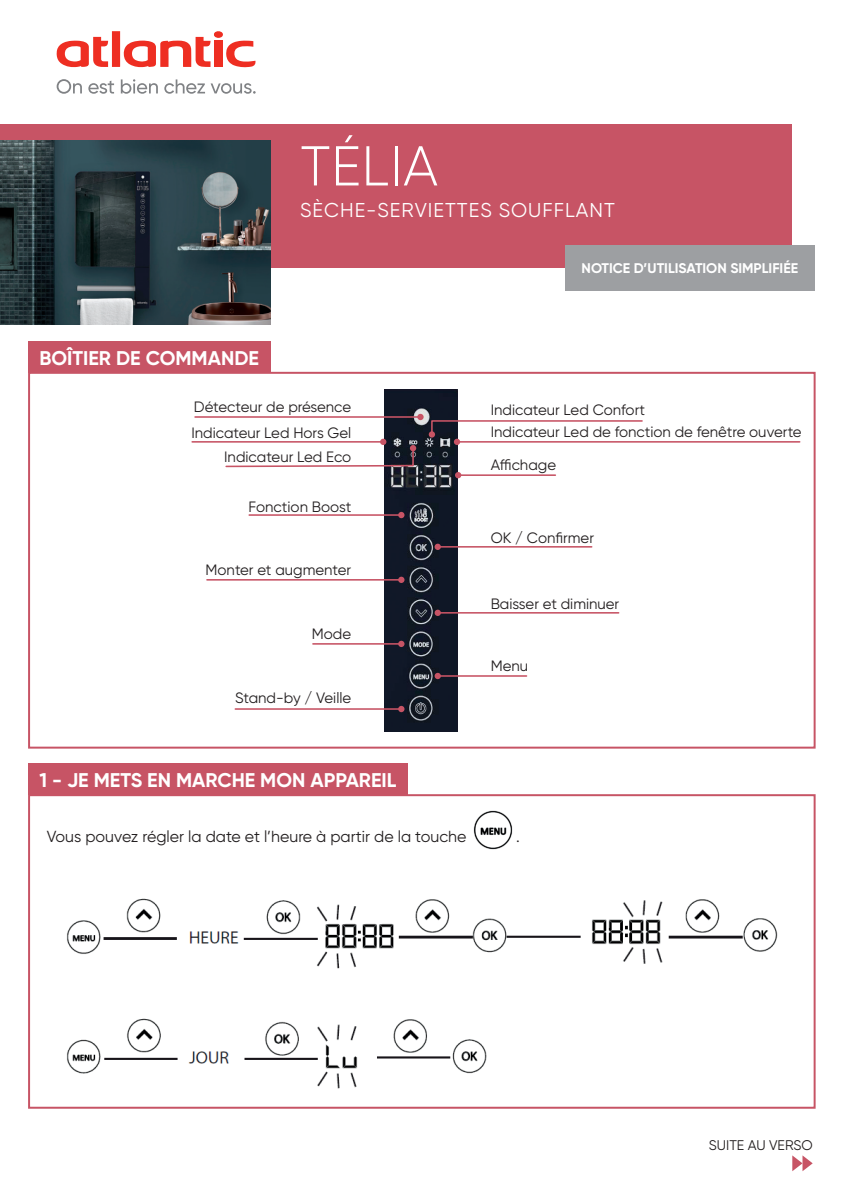
<style>
.page{position:relative;width:842px;height:1191px;background:#fff}
.page>*{position:absolute;margin:0;border:0;box-sizing:border-box;transform-origin:0 0}
.t1{font:300 56px "Gilroy";letter-spacing:.01em;color:#fff}
.t2{font:20px "Gilroy";letter-spacing:.05em;color:#fff}
.t3{font:700 19.8px "Gilroy";color:#fff}
.t4{font:16px "Gilroy";color:#231f20}
.t5{font:15px/21.6px "Gilroy";color:#231f20}
.t6{font:700 14px "Gilroy";color:#fff}
.t7{font:14px "Gilroy";color:#231f20}
</style>
<div class="page">
<div style="left:0;top:124px;width:792px;height:144px;background:#c75465"></div>
<img style="left:0;top:141px;width:270px;height:184px">
<div style="left:565px;top:245px;width:250px;height:45px;background:#9d9fa2"></div>
<svg style="left:792px;top:1155px;width:21px;height:16px"></svg>
<div style="left:28px;top:794px;width:788px;height:314px;border:2px solid #c75465"></div>
<div style="left:28px;top:341px;width:242px;height:31px;background:#c75465"></div>
<div style="left:28px;top:763px;width:380px;height:31px;background:#c75465"></div>
<div style="left:28px;top:372px;width:788px;height:376px;border:2px solid #c75465"></div>
<img style="left:384px;top:389px;width:74px;height:342px">
<img style="left:473px;top:810px;width:40px;height:40px">
<img style="left:67px;top:898px;width:711px;height:191px">
<hr style="left:438px;top:546px;width:154px;height:1px;background:#c75465">
<div style="left:435px;top:543px;width:6px;height:7px;background:#c75465;border-radius:50%"></div>
<hr style="left:249px;top:514px;width:152px;height:2px;background:#c75465">
<svg style="left:398px;top:512px;width:6px;height:6px"></svg>
<hr style="left:195px;top:416px;width:225px;height:2px;background:#c75465">
<div style="left:417px;top:414px;width:7px;height:6px;background:#c75465;border-radius:50%"></div>
<hr style="left:192px;top:441px;width:191px;height:1px;background:#c75465">
<hr style="left:457px;top:441px;width:343px;height:1px;background:#c75465">
<svg style="left:225px;top:439px;width:191px;height:29px"></svg>
<svg style="left:429px;top:419px;width:215px;height:26px"></svg>
<hr style="left:207px;top:579px;width:194px;height:1px;background:#c75465">
<div style="left:398px;top:576px;width:6px;height:7px;background:#c75465;border-radius:50%"></div>
<hr style="left:313px;top:643px;width:88px;height:1px;background:#c75465">
<div style="left:398px;top:640px;width:6px;height:7px;background:#c75465;border-radius:50%"></div>
<hr style="left:235px;top:708px;width:166px;height:2px;background:#c75465">
<svg style="left:398px;top:706px;width:6px;height:6px"></svg>
<hr style="left:438px;top:612px;width:181px;height:1px;background:#c75465">
<div style="left:435px;top:609px;width:6px;height:7px;background:#c75465;border-radius:50%"></div>
<hr style="left:438px;top:675px;width:88px;height:2px;background:#c75465">
<svg style="left:435px;top:673px;width:6px;height:6px"></svg>
<hr style="left:458px;top:474px;width:97px;height:2px;background:#c75465">
<svg style="left:455px;top:472px;width:6px;height:6px"></svg>
<svg style="left:57px;top:79px;width:25px;height:15px"></svg>
<svg style="left:88px;top:81px;width:26px;height:13px"></svg>
<svg style="left:121px;top:79px;width:37px;height:15px"></svg>
<svg style="left:164px;top:79px;width:41px;height:15px"></svg>
<svg style="left:211px;top:83px;width:45px;height:11px"></svg>
<svg style="left:57px;top:31px;width:199px;height:37px"></svg>
<h1 class="t1" style="left:300px;top:132px;width:139px">TÉLIA</h1>
<h2 class="t2" style="left:300px;top:198px;width:316px">SÈCHE-SERVIETTES SOUFFLANT</h2>
<h3 class="t3" style="left:39px;top:345px;width:221px">BOÎTIER DE COMMANDE</h3>
<p class="t5" style="left:191px;top:394px;width:161px;line-height:25.6px">Détecteur de présence<br>Indicateur Led Hors Gel</p>
<p class="t5" style="left:224px;top:445px;width:129px">Indicateur Led Eco</p>
<p class="t5" style="left:248px;top:495px;width:104px">Fonction Boost</p>
<p class="t5" style="left:206px;top:558px;width:147px">Monter et augmenter</p>
<p class="t5" style="left:312px;top:622px;width:41px">Mode</p>
<p class="t5" style="left:235px;top:687px;width:118px">Stand-by / Veille</p>
<h3 class="t3" style="left:39px;top:768px;width:359px">1 - JE METS EN MARCHE MON APPAREIL</h3>
<p class="t6" style="left:582px;top:260px;width:218px">NOTICE D’UTILISATION SIMPLIFIÉE</p>
<p class="t5" style="left:491px;top:399px;width:312px">Indicateur Led Confort<br>Indicateur Led de fonction de fenêtre ouverte</p>
<p class="t5" style="left:491px;top:454px;width:67px">Affichage</p>
<p class="t5" style="left:491px;top:526px;width:105px">OK / Confirmer</p>
<p class="t5" style="left:491px;top:592px;width:130px">Baisser et diminuer</p>
<p class="t5" style="left:491px;top:655px;width:39px">Menu</p>
<p class="t4" style="left:47px;top:827px;width:421px">Vous pouvez régler la date et l’heure à partir de la touche</p>
<p class="t4" style="left:516px;top:827px;width:5px">.</p>
<p class="t7" style="left:709px;top:1136px;width:105px">SUITE AU VERSO</p>
</div>
